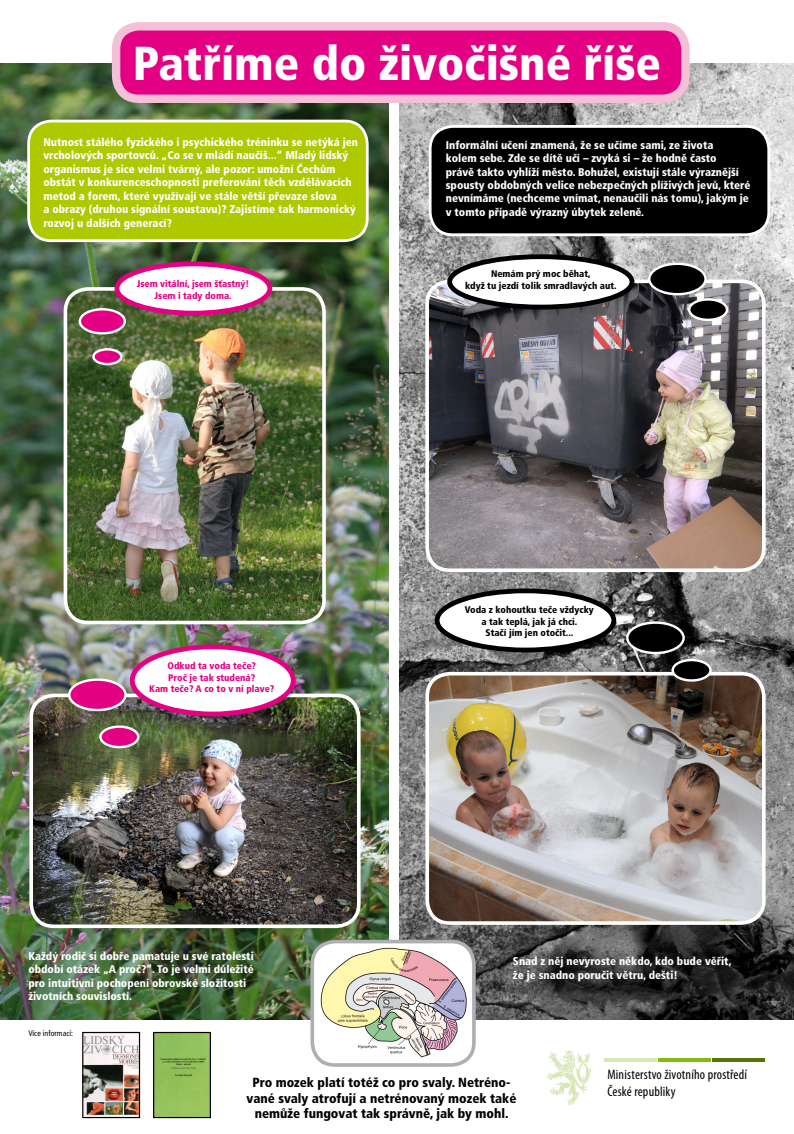
<style>
.page{position:relative;width:794px;height:1134px;background:#fff}
.page>*{position:absolute;margin:0;border:0;box-sizing:border-box;transform-origin:0 0}
.t1{font:900 condensed 47.6px "Frutiger CE";color:#fff}
.t2{font:condensed 13.84px/16.6px "Myriad Pro";letter-spacing:.015em;color:#000}
.t3{font:900 condensed 13.2px/15.8px "Frutiger CE";color:#000;text-align:center}
.t4{font:900 condensed 11.2px/13.4px "Frutiger CE";color:#fff}
.t5{font:900 condensed 9.6px/11.5px "Frutiger CE";color:#000;text-align:center}
.t6{font:900 condensed 9.6px/11.5px "Frutiger CE";color:#e40083;text-align:center}
.t7{font:condensed 8px "Frutiger CE";color:#000}
</style>
<div class="page">
<img style="left:0;top:63px;width:794px;height:957px">
<div style="left:389px;top:63px;width:9px;height:957px;background:#fff"></div>
<div style="left:29px;top:121px;width:338px;height:120px;background:#aec900;border-radius:23px"></div>
<div style="left:27px;top:120px;width:342px;height:122px;border:3px solid #fff;border-radius:23px"></div>
<div style="left:116px;top:26px;width:569px;height:73px;background:#e40083;border-radius:23px"></div>
<div style="left:112px;top:22px;width:577px;height:81px;border:8px solid #f3c0d8;border-radius:23px"></div>
<img style="left:65px;top:289px;width:258px;height:333px">
<div style="left:64px;top:287px;width:262px;height:337px;border:4px solid #fff;border-radius:23px"></div>
<svg style="left:93px;top:349px;width:28px;height:15px"></svg>
<div style="left:92px;top:348px;width:30px;height:17px;border:2px solid #fff;border-radius:50%"></div>
<div style="left:80px;top:309px;width:45px;height:24px;background:#e40083;border-radius:50%"></div>
<div style="left:79px;top:308px;width:47px;height:26px;border:2px solid #fff;border-radius:50%"></div>
<div style="left:117px;top:264px;width:153px;height:49px;background:#fff;border-radius:50%"></div>
<div style="left:115px;top:261px;width:157px;height:54px;border:5px solid #e40083;border-radius:50%"></div>
<img style="left:31px;top:695px;width:328px;height:231px;border-radius:23px">
<div style="left:29px;top:694px;width:331px;height:234px;border:4px solid #fff;border-radius:23px"></div>
<div style="left:100px;top:727px;width:38px;height:20px;background:#e40083;border-radius:50%"></div>
<div style="left:99px;top:725px;width:40px;height:23px;border:2px solid #fff;border-radius:50%"></div>
<div style="left:69px;top:680px;width:57px;height:30px;background:#e40083;border-radius:50%"></div>
<div style="left:68px;top:678px;width:59px;height:33px;border:2px solid #fff;border-radius:50%"></div>
<div style="left:132px;top:647px;width:161px;height:67px;background:#fff;border-radius:50%"></div>
<div style="left:130px;top:644px;width:166px;height:72px;border:5px solid #e40083;border-radius:50%"></div>
<img style="left:427px;top:281px;width:337px;height:289px;border-radius:23px">
<div style="left:425px;top:279px;width:340px;height:293px;border:4px solid #fff;border-radius:23px"></div>
<img style="left:427px;top:674px;width:337px;height:249px;border-radius:23px">
<div style="left:425px;top:672px;width:340px;height:253px;border:4px solid #fff;border-radius:23px"></div>
<div style="left:312px;top:941px;width:162px;height:124px;background:#fff;border-radius:23px"></div>
<img style="left:317px;top:945px;width:153px;height:115px">
<div style="left:310px;top:940px;width:166px;height:127px;border:4px solid #adafb2;border-radius:23px"></div>
<svg style="left:689px;top:299px;width:38px;height:21px"></svg>
<div style="left:688px;top:298px;width:40px;height:23px;border:2px solid #fff;border-radius:50%"></div>
<div style="left:649px;top:264px;width:56px;height:30px;background:#000;border-radius:50%"></div>
<div style="left:648px;top:263px;width:58px;height:32px;border:2px solid #fff;border-radius:50%"></div>
<div style="left:450px;top:257px;width:182px;height:50px;background:#fff;border-radius:50%"></div>
<div style="left:447px;top:254px;width:187px;height:55px;border:5px solid #000;border-radius:50%"></div>
<div style="left:672px;top:660px;width:38px;height:20px;background:#000;border-radius:50%"></div>
<div style="left:671px;top:659px;width:40px;height:23px;border:2px solid #fff;border-radius:50%"></div>
<div style="left:627px;top:623px;width:56px;height:30px;background:#000;border-radius:50%"></div>
<div style="left:626px;top:621px;width:59px;height:33px;border:2px solid #fff;border-radius:50%"></div>
<div style="left:437px;top:591px;width:177px;height:59px;background:#fff;border-radius:50%"></div>
<div style="left:435px;top:588px;width:181px;height:64px;border:5px solid #000;border-radius:50%"></div>
<div style="left:430px;top:126px;width:338px;height:109px;background:#000;border-radius:23px"></div>
<div style="left:429px;top:125px;width:341px;height:111px;border:3px solid #fff;border-radius:23px"></div>
<img style="left:84px;top:1034px;width:54px;height:82px">
<div style="left:82px;top:1032px;width:58px;height:86px;border:1px solid #000"></div>
<img style="left:155px;top:1034px;width:54px;height:82px">
<div style="left:153px;top:1032px;width:58px;height:86px;border:1px solid #000"></div>
<svg style="left:712px;top:1058px;width:53px;height:3px"></svg>
<svg style="left:604px;top:1058px;width:52px;height:3px"></svg>
<svg style="left:658px;top:1058px;width:53px;height:3px"></svg>
<svg style="left:546px;top:1050px;width:45px;height:55px"></svg>
<h1 class="t1" style="left:133px;top:36px;width:530px">Patříme do živočišné říše</h1>
<p class="t4" style="left:43px;top:135px;width:316px">Nutnost stálého fyzického i psychického tréninku se netýká jen vrcholových sportovců. „Co se v mládí naučíš...“ Mladý lidský organismus je sice velmi tvárný, ale pozor: umožní Čechům obstát v konkurenceschopnosti preferování těch vzdělávacích metod a forem, které využívají ve stále větší převaze slova<br>a obrazy (druhou signální soustavu)? Zajistíme tak harmonický rozvoj u dalších generací?</p>
<p class="t6" style="left:137px;top:278px;width:114px">Jsem vitální, jsem šťastný!<br>Jsem i tady doma.</p>
<p class="t4" style="left:446px;top:138px;width:306px">Informální učení znamená, že se učíme sami, ze života<br>kolem sebe. Zde se dítě učí – zvyká si – že hodně často<br>právě takto vyhlíží město. Bohužel, existují stále výraznější spousty obdobných velice nebezpečných plíživých jevů, které nevnímáme (nechceme vnímat, nenaučili nás tomu), jakým je v tomto případě výrazný úbytek zeleně.</p>
<p class="t5" style="left:465px;top:268px;width:153px">Nemám prý moc běhat,<br>když tu jezdí tolik smradlavých aut.</p>
<p class="t6" style="left:149px;top:660px;width:127px">Odkud ta voda teče?<br>Proč je tak studená?<br>Kam teče? A co to v ní plave?</p>
<p class="t5" style="left:465px;top:604px;width:130px">Voda z kohoutku teče vždycky a tak teplá, jak já chci.<br>Stačí jím jen otočit...</p>
<p class="t4" style="left:28px;top:949px;width:227px">Každý rodič si dobře pamatuje u své ratolesti období otázek „A proč?“. To je velmi důležité pro intuitivní pochopení obrovské složitosti životních souvislostí.</p>
<p class="t4" style="left:513px;top:955px;width:220px">Snad z něj nevyroste někdo, kdo bude věřit, že je snadno poručit větru, dešti!</p>
<p class="t7" style="left:28px;top:1029px;width:46px">Více informací:</p>
<p class="t3" style="left:246px;top:1074px;width:271px">Pro mozek platí totéž co pro svaly. Netréno&shy;vané svaly atrofují a netrénovaný mozek také nemůže fungovat tak správně, jak by mohl.</p>
<p class="t2" style="left:607px;top:1066px;width:141px">Ministerstvo životního prostředí<br>České republiky</p>
</div>
